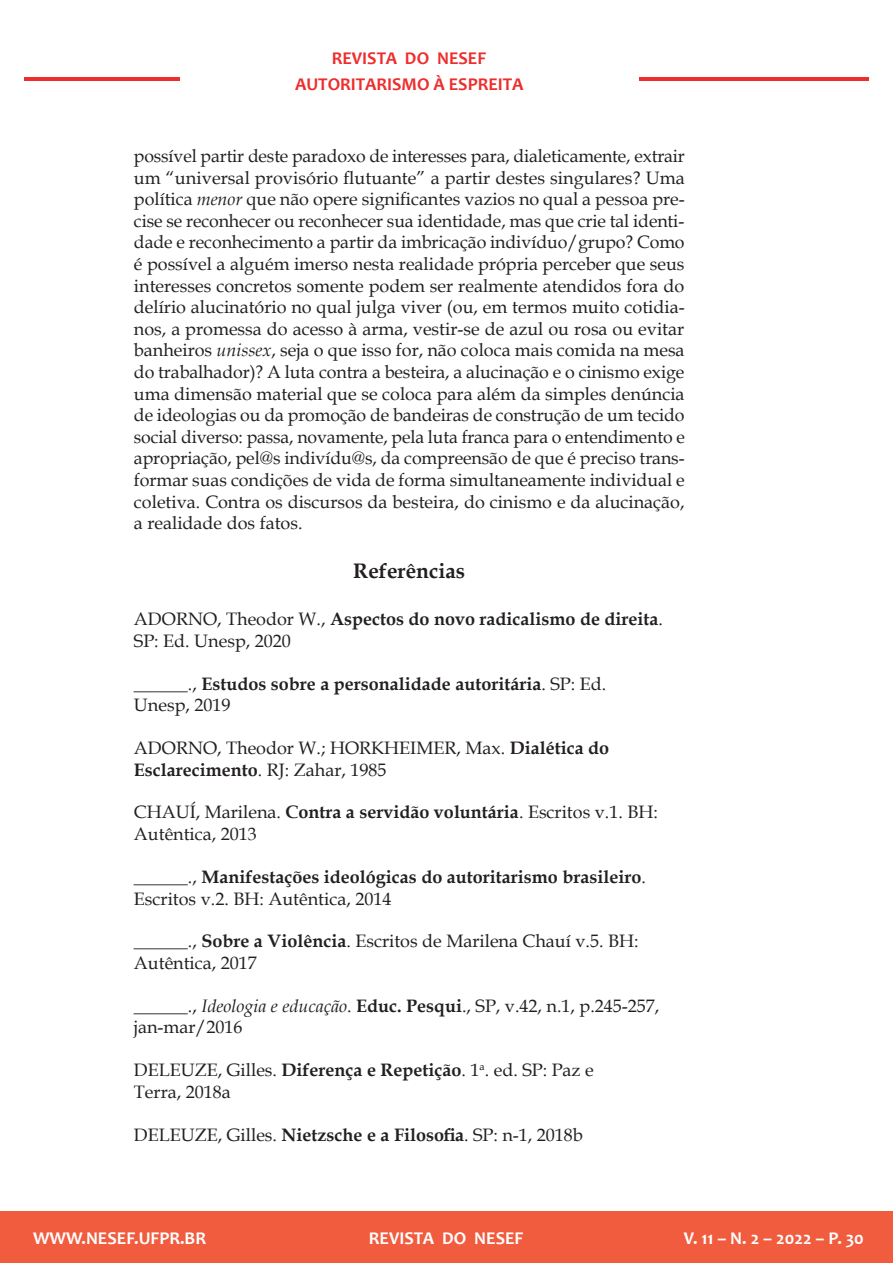
<style>
.page{position:relative;width:893px;height:1263px;background:#fff}
.page>*{position:absolute;margin:0;border:0;box-sizing:border-box;transform-origin:0 0}
.t1{font:700 21px "Book Antiqua";color:#231f20}
.t2{font:18px/21.6px "Book Antiqua";color:#231f20}
.t3{font:700 18px/21.6px "Book Antiqua";color:#231f20}
.t4{font:700 18px "Candara";color:#fff}
.t5{font:700 18px/25.8px "Candara";color:#ee2d2d;text-align:center}
.s1{font-style:italic}
.s2{font-weight:700}
.s3{font-weight:400}
</style>
<div class="page">
<div style="left:0;top:1212px;width:893px;height:51px;background:#f15b3e"></div>
<hr style="left:25px;top:77px;width:155px;height:4px;background:#ee2d2d">
<hr style="left:639px;top:77px;width:229px;height:4px;background:#ee2d2d">
<p class="t5" style="left:295px;top:45px;width:230px">REVISTA DO NESEF<br>AUTORITARISMO À ESPREITA</p>
<p class="t2" style="left:134px;top:145px;width:552px;text-align:justify">possível partir deste paradoxo de interesses para, dialeticamente, extrair um “universal provisório flutuante” a partir destes singulares? Uma política <span class="s1">menor</span> que não opere significantes vazios no qual a pessoa pre&shy;cise se reconhecer ou reconhecer sua identidade, mas que crie tal identi&shy;dade e reconhecimento a partir da imbricação indivíduo/grupo? Como é possível a alguém imerso nesta realidade própria perceber que seus interesses concretos somente podem ser realmente atendidos fora do delírio alucinatório no qual julga viver (ou, em termos muito cotidia&shy;nos, a promessa do acesso à arma, vestir-se de azul ou rosa ou evitar banheiros <span class="s1">unissex</span>, seja o que isso for, não coloca mais comida na mesa do trabalhador)? A luta contra a besteira, a alucinação e o cinismo exige uma dimensão material que se coloca para além da simples denúncia de ideologias ou da promoção de bandeiras de construção de um tecido social diverso: passa, novamente, pela luta franca para o entendimento e apropriação, pel@s indivídu@s, da compreensão de que é preciso trans&shy;formar suas condições de vida de forma simultaneamente individual e coletiva. Contra os discursos da besteira, do cinismo e da alucinação, a realidade dos fatos.</p>
<p class="t1" style="left:353px;top:556px;width:113px">Referências</p>
<p class="t2" style="left:134px;top:608px;width:531px">ADORNO, Theodor W., <span class="s2">Aspectos do novo radicalismo de direita</span>.<br>SP: Ed. Unesp, 2020</p>
<p class="t3" style="left:134px;top:672px;width:474px"><span class="s3">______.,</span> Estudos sobre a personalidade autoritária<span class="s3">. SP: Ed.<br>Unesp, 2019</span></p>
<p class="t2" style="left:134px;top:737px;width:477px">ADORNO, Theodor W.; HORKHEIMER, Max. <span class="s2">Dialética do<br>Esclarecimento</span>. RJ: Zahar, 1985</p>
<p class="t2" style="left:134px;top:801px;width:525px">CHAUÍ, Marilena. <span class="s2">Contra a servidão voluntária</span>. Escritos v.1. BH:<br>Autêntica, 2013</p>
<p class="t3" style="left:134px;top:866px;width:513px"><span class="s3">______.,</span> Manifestações ideológicas do autoritarismo brasileiro<span class="s3">.<br>Escritos v.2. BH: Autêntica, 2014</span></p>
<p class="t2" style="left:134px;top:930px;width:506px">______., <span class="s2">Sobre a Violência</span>. Escritos de Marilena Chauí v.5. BH:<br>Autêntica, 2017</p>
<p class="t2" style="left:134px;top:994px;width:527px">______., <span class="s1">Ideologia e educação</span>. <span class="s2">Educ. Pesqui</span>., SP, v.42, n.1, p.245-257, jan-mar/2016</p>
<p class="t2" style="left:134px;top:1059px;width:461px">DELEUZE, Gilles. <span class="s2">Diferença e Repetição</span>. 1<sup>a</sup>. ed. SP: Paz e<br>Terra, 2018a</p>
<p class="t2" style="left:134px;top:1123px;width:450px">DELEUZE, Gilles. <span class="s2">Nietzsche e a Filosofia</span>. SP: n-1, 2018b</p>
<p class="t4" style="left:33px;top:1227px;width:175px">WWW.NESEF.UFPR.BR</p>
<p class="t4" style="left:369px;top:1227px;width:156px">REVISTA DO NESEF</p>
<p class="t4" style="left:684px;top:1227px;width:182px">V. 11 – N. 2 – 2022 – P. 30</p>
</div>
